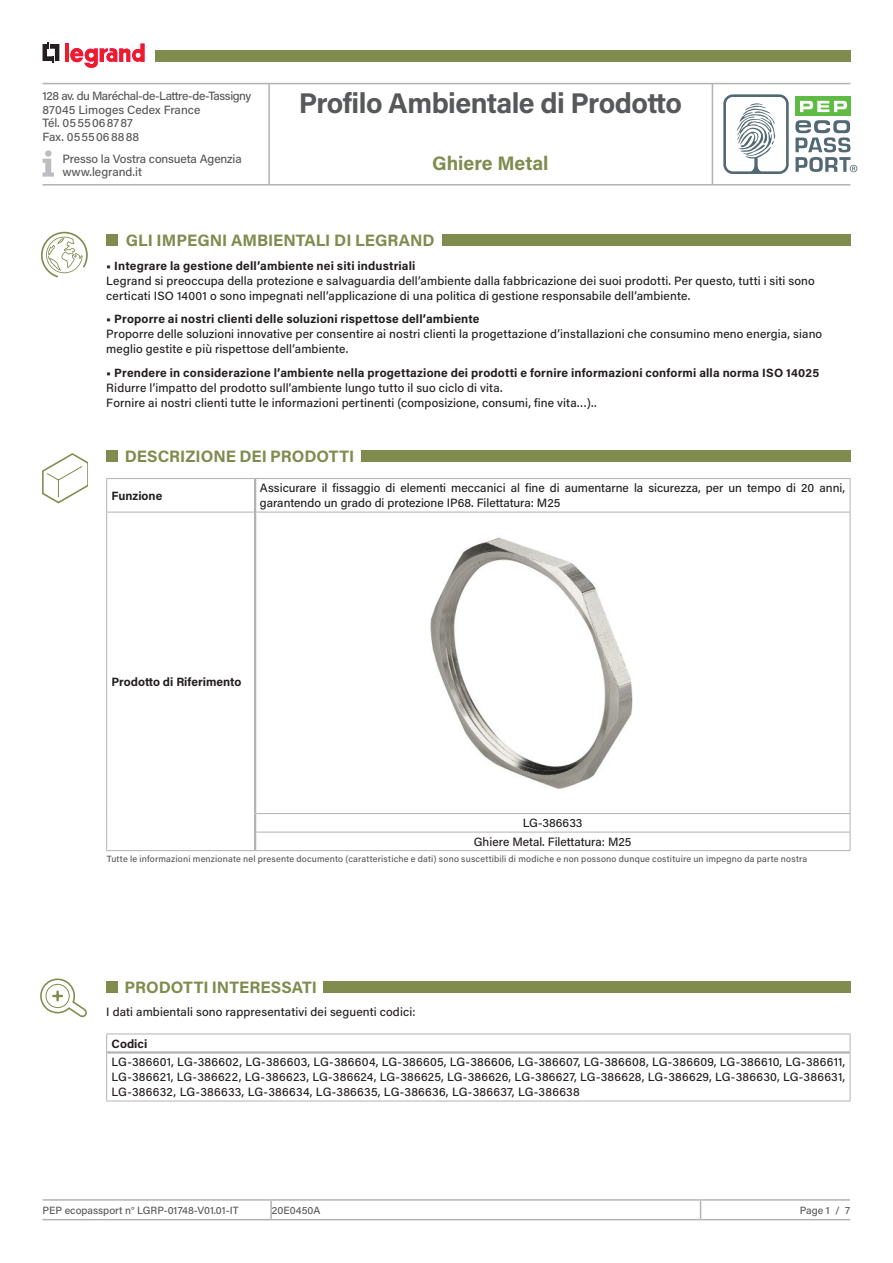
<style>
.page{position:relative;width:893px;height:1263px;background:#fff}
.page>*{position:absolute;margin:0;border:0;box-sizing:border-box;transform-origin:0 0}
.t1{font:700 28.5px "Acumin Pro";letter-spacing:-.02em;color:#57585a}
.t2{font:700 19.5px "Acumin Pro";color:#7f8c4e}
.t3{font:700 16.5px "Acumin Pro";color:#7f8c4e}
.t4{font:500 12px/15px "Acumin Pro";letter-spacing:.01em;color:#231f20}
.t5{font:700 12px "Acumin Pro";letter-spacing:.015em;color:#231f20}
.t6{font:500 12px/13.5px "Acumin Pro";letter-spacing:-.005em;color:#57585a}
.t7{font:500 10.5px "Acumin Pro";color:#57585a}
.t8{font:500 9px "Acumin Pro";letter-spacing:.02em;color:#57585a}
</style>
<div class="page">
<hr style="left:701px;top:1199px;width:149px;height:2px;background:#b2b3b7">
<hr style="left:701px;top:1219px;width:149px;height:1px;background:#b2b3b7">
<hr style="left:43px;top:1199px;width:228px;height:2px;background:#b2b3b7">
<hr style="left:271px;top:1199px;width:430px;height:2px;background:#b2b3b7">
<svg style="left:270px;top:1201px;width:2px;height:18px"></svg>
<svg style="left:700px;top:1201px;width:1px;height:18px"></svg>
<hr style="left:43px;top:1219px;width:228px;height:1px;background:#b2b3b7">
<hr style="left:271px;top:1219px;width:430px;height:1px;background:#b2b3b7">
<div style="left:795px;top:97px;width:56px;height:19px;background:#60bb46"></div>
<svg style="left:800px;top:101px;width:47px;height:11px"></svg>
<svg style="left:723px;top:94px;width:66px;height:80px"></svg>
<svg style="left:795px;top:120px;width:62px;height:52px"></svg>
<svg style="left:43px;top:43px;width:16px;height:20px"></svg>
<hr style="left:65px;top:44px;width:4px;height:18px;background:#ee1d23">
<svg style="left:70px;top:44px;width:75px;height:24px"></svg>
<hr style="left:43px;top:83px;width:807px;height:1px;background:#b2b3b7">
<hr style="left:43px;top:184px;width:807px;height:2px;background:#b2b3b7">
<hr style="left:268px;top:84px;width:2px;height:100px;background:#b2b3b7">
<hr style="left:712px;top:84px;width:1px;height:100px;background:#b2b3b7">
<div style="left:155px;top:50px;width:695px;height:12px;background:#7f8c4e"></div>
<svg style="left:43px;top:150px;width:11px;height:27px"></svg>
<svg style="left:41px;top:232px;width:47px;height:45px"></svg>
<div style="left:106px;top:234px;width:12px;height:12px;background:#7f8c4e"></div>
<div style="left:442px;top:234px;width:408px;height:12px;background:#7f8c4e"></div>
<div style="left:106px;top:981px;width:12px;height:11px;background:#7f8c4e"></div>
<div style="left:323px;top:981px;width:527px;height:11px;background:#7f8c4e"></div>
<div style="left:106px;top:450px;width:12px;height:12px;background:#7f8c4e"></div>
<div style="left:361px;top:450px;width:489px;height:12px;background:#7f8c4e"></div>
<hr style="left:106px;top:1033px;width:744px;height:1px;background:#b2b3b7">
<svg style="left:850px;top:1034px;width:1px;height:18px"></svg>
<hr style="left:850px;top:1052px;width:1px;height:48px;background:#b2b3b7">
<hr style="left:106px;top:1100px;width:744px;height:1px;background:#b2b3b7">
<hr style="left:107px;top:1051px;width:743px;height:2px;background:#b2b3b7">
<svg style="left:106px;top:1034px;width:1px;height:18px"></svg>
<hr style="left:106px;top:1052px;width:1px;height:48px;background:#b2b3b7">
<svg style="left:40px;top:978px;width:47px;height:39px"></svg>
<hr style="left:106px;top:478px;width:149px;height:1px;background:#b2b3b7">
<hr style="left:106px;top:479px;width:1px;height:33px;background:#b2b3b7">
<hr style="left:106px;top:512px;width:148px;height:1px;background:#b2b3b7">
<hr style="left:106px;top:512px;width:1px;height:301px;background:#b2b3b7">
<svg style="left:106px;top:813px;width:1px;height:37px"></svg>
<hr style="left:106px;top:850px;width:149px;height:1px;background:#b2b3b7">
<hr style="left:255px;top:850px;width:595px;height:1px;background:#b2b3b7">
<hr style="left:255px;top:478px;width:595px;height:1px;background:#b2b3b7">
<hr style="left:850px;top:479px;width:1px;height:33px;background:#b2b3b7">
<hr style="left:256px;top:512px;width:594px;height:1px;background:#b2b3b7">
<hr style="left:850px;top:512px;width:1px;height:301px;background:#b2b3b7">
<hr style="left:256px;top:813px;width:594px;height:1px;background:#b2b3b7">
<hr style="left:256px;top:832px;width:594px;height:1px;background:#b2b3b7">
<svg style="left:850px;top:814px;width:1px;height:36px"></svg>
<hr style="left:254px;top:479px;width:2px;height:33px;background:#b2b3b7">
<hr style="left:254px;top:512px;width:2px;height:301px;background:#b2b3b7">
<svg style="left:254px;top:813px;width:2px;height:37px"></svg>
<svg style="left:42px;top:453px;width:46px;height:50px"></svg>
<img style="left:430px;top:537px;width:203px;height:252px">
<p class="t6" style="left:43px;top:89px;width:210px">128 av. du Maréchal-de-Lattre-de-Tassigny<br>87045 Limoges Cedex France<br>Tél. 0555068787<br>Fax. 0555068888</p>
<p class="t6" style="left:62px;top:151px;width:181px">Presso la Vostra consueta Agenzia www.legrand.it</p>
<h1 class="t1" style="left:299px;top:83px;width:385px">Profilo Ambientale di Prodotto</h1>
<h2 class="t2" style="left:432px;top:149px;width:118px">Ghiere Metal</h2>
<h3 class="t3" style="left:126px;top:229px;width:310px">GLI IMPEGNI AMBIENTALI DI LEGRAND</h3>
<p class="t5" style="left:106px;top:257px;width:311px">• Integrare la gestione dell’ambiente nei siti industriali</p>
<p class="t4" style="left:106px;top:272px;width:710px">Legrand si preoccupa della protezione e salvaguardia dell’ambiente dalla fabbricazione dei suoi prodotti. Per questo, tutti i siti sono certicati ISO 14001 o sono impegnati nell’applicazione di una politica di gestione responsabile dell’ambiente.</p>
<p class="t5" style="left:106px;top:310px;width:375px">• Proporre ai nostri clienti delle soluzioni rispettose dell’ambiente</p>
<p class="t4" style="left:106px;top:326px;width:717px">Proporre delle soluzioni innovative per consentire ai nostri clienti la progettazione d’installazioni che consumino meno energia, siano meglio gestite e più rispettose dell’ambiente.</p>
<p class="t5" style="left:106px;top:364px;width:714px">• Prendere in considerazione l’ambiente nella progettazione dei prodotti e fornire informazioni conformi alla norma ISO 14025</p>
<p class="t4" style="left:106px;top:379px;width:492px">Ridurre l’impatto del prodotto sull’ambiente lungo tutto il suo ciclo di vita.<br>Fornire ai nostri clienti tutte le informazioni pertinenti (composizione, consumi, fine vita…)..</p>
<p class="t3" style="left:125px;top:444px;width:231px">DESCRIZIONE DEI PRODOTTI</p>
<p class="t5" style="left:112px;top:487px;width:52px">Funzione</p>
<p class="t4" style="left:260px;top:480px;width:587px">Assicurare il fissaggio di elementi meccanici al fine di aumentarne la sicurezza, per un tempo di 20 anni, garantendo un grado di protezione IP68. Filettatura: M25</p>
<p class="t5" style="left:112px;top:673px;width:131px">Prodotto di Riferimento</p>
<p class="t4" style="left:523px;top:815px;width:61px">LG-386633</p>
<p class="t4" style="left:474px;top:833px;width:159px">Ghiere Metal. Filettatura: M25</p>
<p class="t8" style="left:107px;top:853px;width:702px">Tutte le informazioni menzionate nel presente documento (caratteristiche e dati) sono suscettibili di modiche e non possono dunque costituire un impegno da parte nostra</p>
<p class="t3" style="left:124px;top:975px;width:194px">PRODOTTI INTERESSATI</p>
<p class="t4" style="left:106px;top:1004px;width:311px">I dati ambientali sono rappresentativi dei seguenti codici:</p>
<p class="t5" style="left:112px;top:1035px;width:37px">Codici</p>
<p class="t4" style="left:112px;top:1054px;width:735px">LG-386601, LG-386602, LG-386603, LG-386604, LG-386605, LG-386606, LG-386607, LG-386608, LG-386609, LG-386610, LG-386611,</p>
<p class="t4" style="left:112px;top:1069px;width:735px">LG-386621, LG-386622, LG-386623, LG-386624, LG-386625, LG-386626, LG-386627, LG-386628, LG-386629, LG-386630, LG-386631,</p>
<p class="t4" style="left:112px;top:1084px;width:470px">LG-386632, LG-386633, LG-386634, LG-386635, LG-386636, LG-386637, LG-386638</p>
<p class="t7" style="left:43px;top:1203px;width:198px">PEP ecopassport n° LGRP-01748-V01.01-IT</p>
<p class="t7" style="left:272px;top:1203px;width:50px">20E0450A</p>
<p class="t7" style="left:800px;top:1203px;width:52px">Page 1 / 7</p>
</div>
